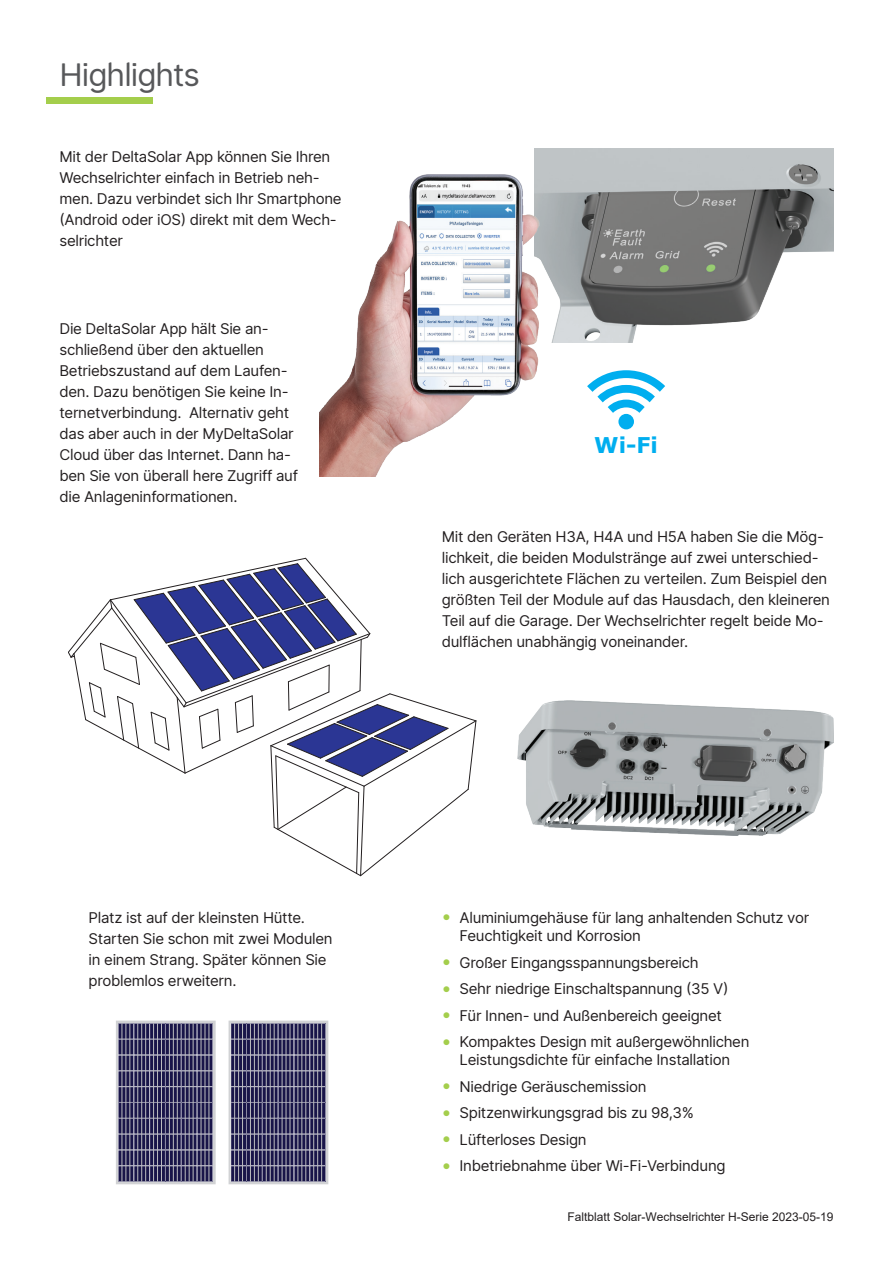
<style>
.page{position:relative;width:893px;height:1263px;background:#fff}
.page>*{position:absolute;margin:0;border:0;box-sizing:border-box;transform-origin:0 0}
.ST-Headline_L-pf{font:31.5px "Delta Sans";letter-spacing:-.03em;color:#57585a}
.t1{font:700 21.6px "Verdana";color:#00aeef}
.ST-Standard_text_L-p{font:15px/21px "Delta Sans";letter-spacing:-.02em;color:#231f20}
.t2{font:12px "Arial";color:#231f20}
.s1{font-family:"Arial";font-size:13.5px;color:#a4ce4c}
</style>
<div class="page">
<svg style="left:68px;top:558px;width:408px;height:318px"></svg>
<img style="left:518px;top:700px;width:315px;height:135px">
<img style="left:534px;top:149px;width:299px;height:193px">
<div style="left:618px;top:414px;width:16px;height:15px;background:#00aeef;border-radius:50%"></div>
<svg style="left:587px;top:370px;width:78px;height:51px"></svg>
<img style="left:320px;top:174px;width:224px;height:302px">
<svg style="left:229px;top:1020px;width:99px;height:164px;background:#535175"></svg>
<hr style="left:313px;top:1023px;width:1px;height:158px;background:#bcbdc0">
<hr style="left:317px;top:1023px;width:1px;height:158px;background:#bcbdc0">
<hr style="left:321px;top:1023px;width:1px;height:158px;background:#bcbdc0">
<svg style="left:116px;top:1020px;width:100px;height:164px;background:#565377"></svg>
<hr style="left:201px;top:1023px;width:1px;height:158px;background:#bcbdc0">
<hr style="left:205px;top:1023px;width:1px;height:158px;background:#bcbdc0">
<hr style="left:209px;top:1023px;width:1px;height:158px;background:#bcbdc0">
<div style="left:47px;top:98px;width:106px;height:6px;background:#a4ce4c"></div>
<p class="ST-Headline_L-pf" style="left:60px;top:51px;width:142px">Highlights</p>
<p class="ST-Standard_text_L-p" style="left:60px;top:145px;width:284px">Mit der DeltaSolar App können Sie Ihren Wechselrichter einfach in Betrieb neh&shy;men. Dazu verbindet sich Ihr Smartphone (Android oder iOS) direkt mit dem Wech&shy;selrichter</p>
<p class="ST-Standard_text_L-p" style="left:60px;top:318px;width:240px">Die DeltaSolar App hält Sie an&shy;schließend über den aktuellen<br>Betriebszustand auf dem Laufen&shy;den. Dazu benötigen Sie keine In&shy;ternetverbindung. Alternativ geht das aber auch in der MyDeltaSolar<br>Cloud über das Internet. Dann ha&shy;ben Sie von überall here Zugriff auf die Anlageninformationen.</p>
<p class="t1" style="left:594px;top:430px;width:65px">Wi-Fi</p>
<p class="ST-Standard_text_L-p" style="left:442px;top:526px;width:390px">Mit den Geräten H3A, H4A und H5A haben Sie die Mög&shy;lichkeit, die beiden Modulstränge auf zwei unterschied&shy;lich ausgerichtete Flächen zu verteilen. Zum Beispiel den größten Teil der Module auf das Hausdach, den kleineren Teil auf die Garage. Der Wechselrichter regelt beide Mo&shy;dulflächen unabhängig voneinander.</p>
<p class="ST-Standard_text_L-p" style="left:89px;top:907px;width:246px">Platz ist auf der kleinsten Hütte.<br>Starten Sie schon mit zwei Modulen in einem Strang. Später können Sie problemlos erweitern.</p>
<p class="ST-Standard_text_L-p" style="left:460px;top:908px;width:351px;line-height:18px;text-indent:-17px"><span class="s1">●</span> Aluminiumgehäuse für lang anhaltenden Schutz vor<br>Feuchtigkeit und Korrosion</p>
<p class="ST-Standard_text_L-p" style="left:443px;top:951px;width:258px"><span class="s1">●</span> Großer Eingangsspannungsbereich</p>
<p class="ST-Standard_text_L-p" style="left:443px;top:978px;width:287px"><span class="s1">●</span> Sehr niedrige Einschaltspannung (35 V)</p>
<p class="ST-Standard_text_L-p" style="left:443px;top:1004px;width:281px"><span class="s1">●</span> Für Innen- und Außenbereich geeignet</p>
<p class="ST-Standard_text_L-p" style="left:443px;top:1032px;width:308px;line-height:18px;text-align:center"><span class="s1">●</span> Kompaktes Design mit außergewöhnlichen<br>Leistungsdichte für einfache Installation</p>
<p class="ST-Standard_text_L-p" style="left:443px;top:1075px;width:205px"><span class="s1">●</span> Niedrige Geräuschemission</p>
<p class="ST-Standard_text_L-p" style="left:443px;top:1102px;width:253px"><span class="s1">●</span> Spitzenwirkungsgrad bis zu 98,3%</p>
<p class="ST-Standard_text_L-p" style="left:443px;top:1128px;width:146px"><span class="s1">●</span> Lüfterloses Design</p>
<p class="ST-Standard_text_L-p" style="left:443px;top:1155px;width:285px"><span class="s1">●</span> Inbetriebnahme über Wi‑Fi-Verbindung</p>
<p class="t2" style="left:567px;top:1208px;width:267px">Faltblatt Solar-Wechselrichter H-Serie 2023-05-19</p>
</div>
